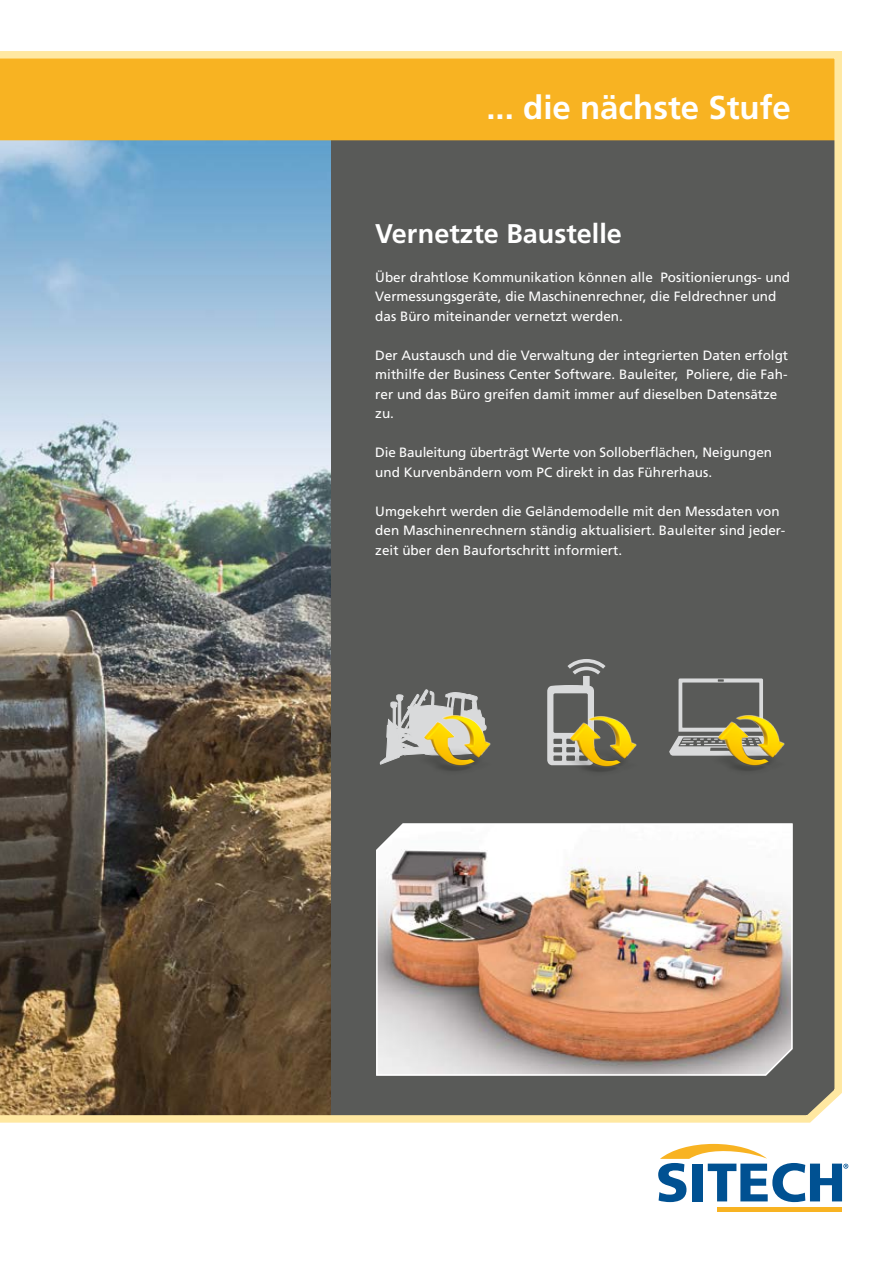
<style>
.page{position:relative;width:893px;height:1263px;background:#fff}
.page>*{position:absolute;margin:0;border:0;box-sizing:border-box;transform-origin:0 0}
.t1{font:700 33px "Frutiger";color:#fff}
.t2{font:700 27px "Frutiger";color:#fff}
.t3{font:13.5px/19.5px "Frutiger";color:#fff}
</style>
<div class="page">
<hr style="left:717px;top:1207px;width:125px;height:4px;background:#f8b322">
<svg style="left:658px;top:1143px;width:191px;height:59px"></svg>
<img style="left:0;top:51px;width:842px;height:1072px">
<h1 class="t1" style="left:486px;top:88px;width:306px">... die nächste Stufe</h1>
<h2 class="t2" style="left:375px;top:217px;width:248px">Vernetzte Baustelle</h2>
<p class="t3" style="left:375px;top:267px;width:416px">Über drahtlose Kommunikation können alle Positionierungs- und<br>Vermessungsgeräte, die Maschinenrechner, die Feldrechner und das Büro miteinander vernetzt werden.</p>
<p class="t3" style="left:375px;top:345px;width:414px">Der Austausch und die Verwaltung der integrierten Daten erfolgt mithilfe der Business Center Software. Bauleiter, Poliere, die Fah&shy;rer und das Büro greifen damit immer auf dieselben Datensätze zu.</p>
<p class="t3" style="left:375px;top:443px;width:398px">Die Bauleitung überträgt Werte von Solloberflächen, Neigungen und Kurvenbändern vom PC direkt in das Führerhaus.</p>
<p class="t3" style="left:375px;top:501px;width:412px">Umgekehrt werden die Geländemodelle mit den Messdaten von den Maschinenrechnern ständig aktualisiert. Bauleiter sind jeder&shy;zeit über den Baufortschritt informiert.</p>
</div>
